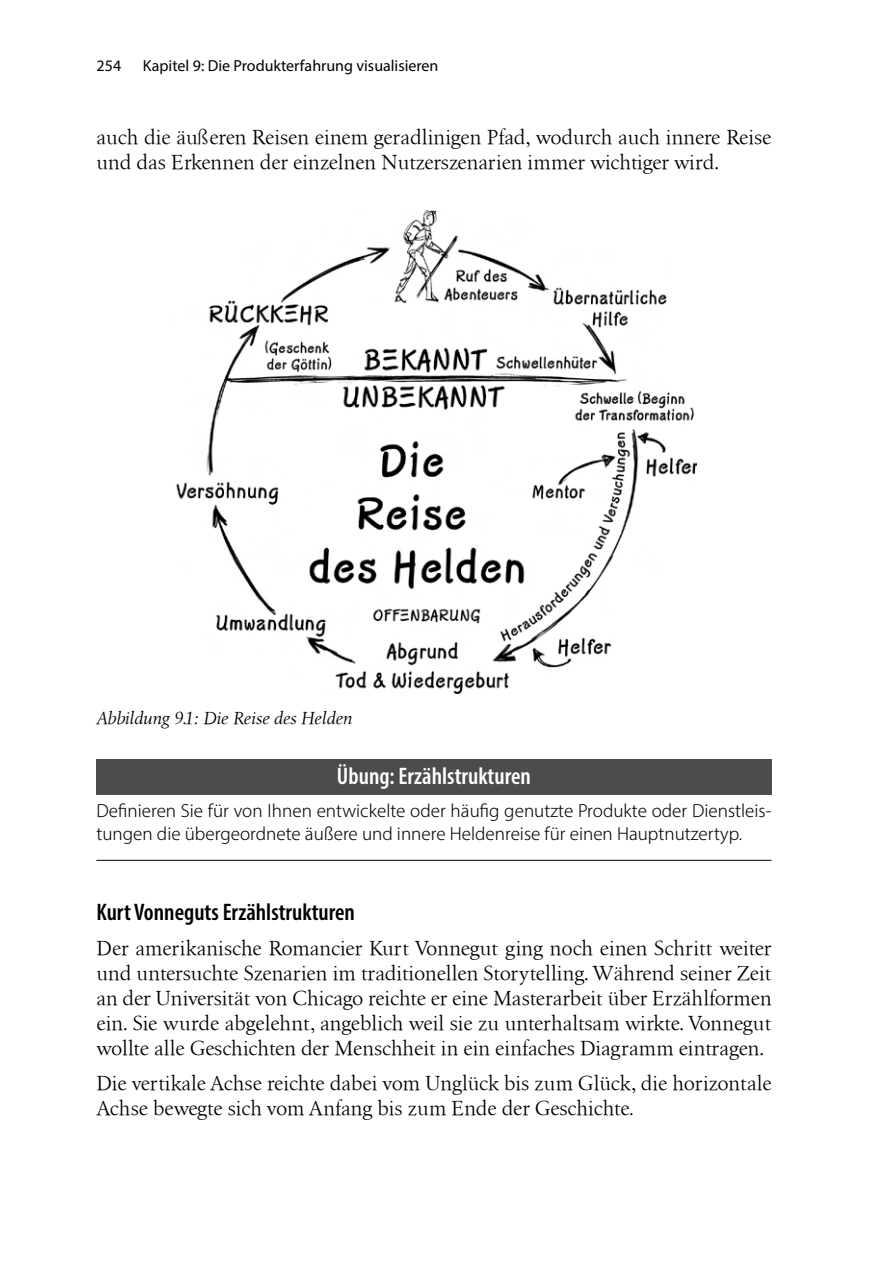
<style>
.page{position:relative;width:885px;height:1270px;background:#fff}
.page>*{position:absolute;margin:0;border:0;box-sizing:border-box;transform-origin:0 0}
.Heading_2_heading_2{font:24px "Myriad Variable Concept";color:#000}
.Balken{font:24px "Myriad Variable Concept";color:#fff}
.t1{font:21px/25px "Birka";color:#000}
.Balken_Text_letzte{font:19px/23px "Myriad Variable Concept";color:#000}
.Figure_Title_gt{font:italic 18px "Birka";color:#000}
.t2{font:16px "Myriad Pro";color:#000}
</style>
<div class="page">
<div style="left:96px;top:759px;width:675px;height:35px;background:#4c4c4c"></div>
<hr style="left:96px;top:860px;width:675px;height:1px;background:#000">
<img style="left:176px;top:210px;width:520px;height:484px">
<p class="t2" style="left:96px;top:56px;width:26px">254</p>
<p class="t2" style="left:143px;top:56px;width:297px">Kapitel 9: Die Produkterfahrung visualisieren</p>
<p class="t1" style="left:96px;top:124px;width:676px">auch die äußeren Reisen einem geradlinigen Pfad, wodurch auch innere Reise und das Erkennen der einzelnen Nutzerszenarien immer wichtiger wird.</p>
<p class="Figure_Title_gt" style="left:96px;top:708px;width:257px">Abbildung 9.1: Die Reise des Helden</p>
<p class="Balken" style="left:337px;top:762px;width:195px">Übung: Erzählstrukturen</p>
<p class="Balken_Text_letzte" style="left:96px;top:799px;width:676px">Definieren Sie für von Ihnen entwickelte oder häufig genutzte Produkte oder Dienstleis&shy;tungen die übergeordnete äußere und innere Heldenreise für einen Hauptnutzertyp.</p>
<p class="Heading_2_heading_2" style="left:96px;top:898px;width:260px">Kurt Vonneguts Erzählstrukturen</p>
<p class="t1" style="left:96px;top:936px;width:676px;text-align:justify">Der amerikanische Romancier Kurt Vonnegut ging noch einen Schritt weiter und untersuchte Szenarien im traditionellen Storytelling. Während seiner Zeit an der Universität von Chicago reichte er eine Masterarbeit über Erzählformen ein. Sie wurde abgelehnt, angeblich weil sie zu unterhaltsam wirkte. Vonnegut wollte alle Geschichten der Menschheit in ein einfaches Diagramm eintragen.</p>
<p class="t1" style="left:96px;top:1071px;width:676px">Die vertikale Achse reichte dabei vom Unglück bis zum Glück, die horizontale<br>Achse bewegte sich vom Anfang bis zum Ende der Geschichte.</p>
</div>
